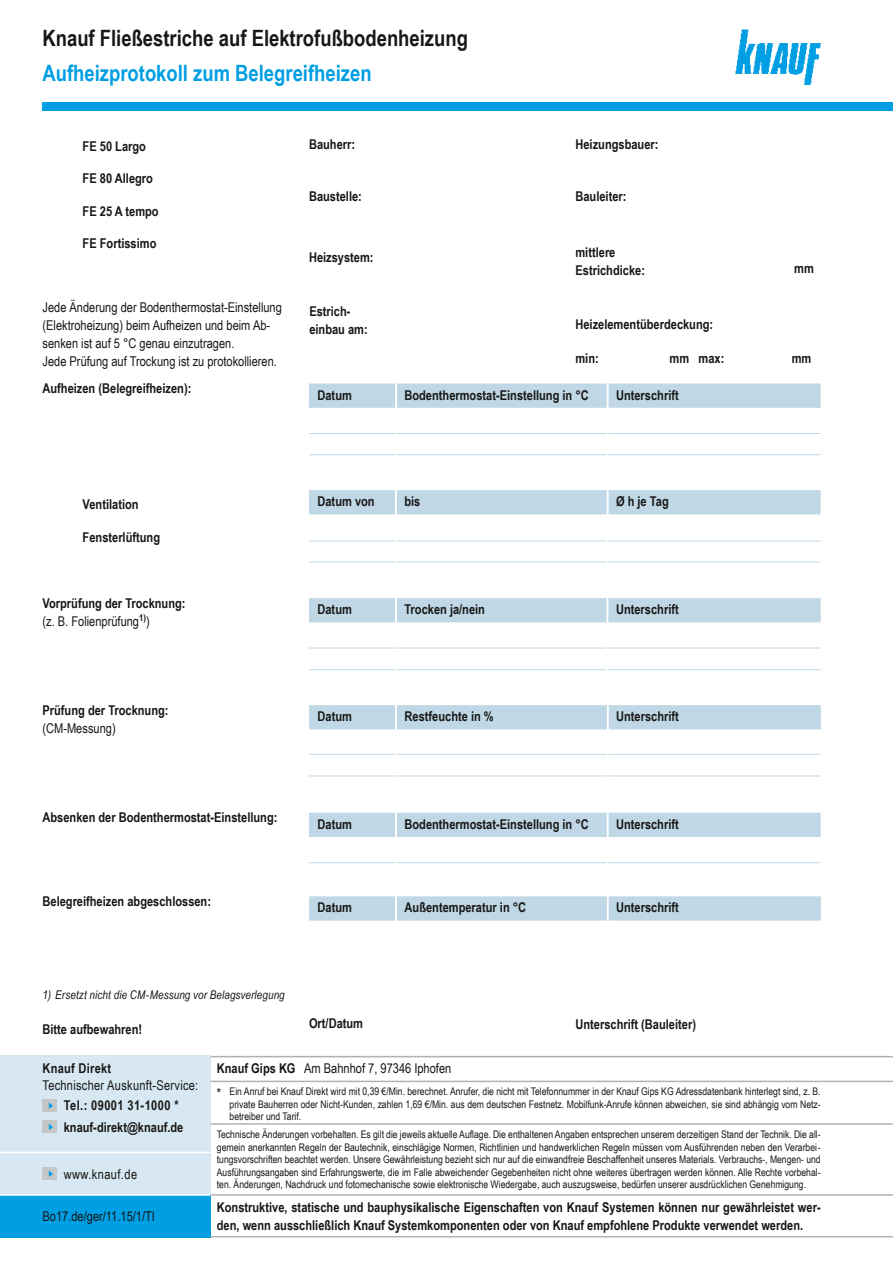
<style>
.page{position:relative;width:893px;height:1263px;background:#fff}
.page>*{position:absolute;margin:0;border:0;box-sizing:border-box;transform-origin:0 0}
.t1{font:700 22.5px "Arial Narrow";color:#181716}
.t2{font:700 22.5px "Arial Narrow";color:#009ee3}
.t3{font:700 13.5px/18px "Arial Narrow";color:#181716}
.t4{font:13.5px/18px "Arial Narrow";color:#181716}
.t5{font:13.5px "Arial Narrow";letter-spacing:.02em;color:#181716}
.t6{font:700 13.5px "Arial Narrow";letter-spacing:.03em;color:#181716}
.t7{font:13.5px "Arial Narrow";letter-spacing:.03em;color:#181716}
.t8{font:700 13.5px "Arial Narrow";letter-spacing:.02em;color:#181716}
.t9{font:italic 12px "Arial Narrow";letter-spacing:.01em;color:#181716}
.t10{font:10.5px/12.6px "Arial Narrow";color:#181716;text-align:justify}
.s1{font-weight:400}
.s2{font-weight:700}
.s3{font-size:13.5px}
</style>
<div class="page">
<img style="left:735px;top:30px;width:86px;height:54px">
<div style="left:0;top:1195px;width:210px;height:42px;background:#009ee3"></div>
<div style="left:0;top:1056px;width:210px;height:139px;background:#d7e8f2"></div>
<div style="left:43px;top:1167px;width:14px;height:13px;background:#c5c6c6"></div>
<svg style="left:49px;top:1170px;width:4px;height:7px"></svg>
<hr style="left:210px;top:1123px;width:683px;height:2px;background:#b1b2b3">
<div style="left:43px;top:1120px;width:14px;height:13px;background:#c5c6c6"></div>
<svg style="left:49px;top:1124px;width:4px;height:6px"></svg>
<div style="left:43px;top:1099px;width:14px;height:13px;background:#c5c6c6"></div>
<svg style="left:49px;top:1102px;width:4px;height:7px"></svg>
<hr style="left:0;top:1194px;width:210px;height:2px;background:#fff">
<hr style="left:0;top:1152px;width:210px;height:1px;background:#fff">
<hr style="left:210px;top:1194px;width:683px;height:2px;background:#b1b2b3">
<hr style="left:210px;top:1236px;width:683px;height:1px;background:#b1b2b3">
<hr style="left:210px;top:1056px;width:683px;height:1px;background:#b1b2b3">
<hr style="left:210px;top:1081px;width:683px;height:1px;background:#b1b2b3">
<svg style="left:309px;top:383px;width:510px;height:25px;background:#c2d9e6"></svg>
<hr style="left:819px;top:383px;width:2px;height:25px;background:#c0d8e6">
<hr style="left:309px;top:433px;width:512px;height:1px;background:#c0d8e6">
<hr style="left:309px;top:454px;width:512px;height:1px;background:#c0d8e6">
<hr style="left:396px;top:383px;width:1px;height:93px;background:#fff">
<div style="left:309px;top:490px;width:511px;height:25px;background:#c0d8e6"></div>
<hr style="left:819px;top:490px;width:2px;height:24px;background:#c0d8e6">
<hr style="left:309px;top:541px;width:512px;height:1px;background:#c0d8e6">
<hr style="left:309px;top:562px;width:512px;height:1px;background:#c0d8e6">
<hr style="left:607px;top:383px;width:1px;height:93px;background:#fff">
<div style="left:309px;top:598px;width:511px;height:25px;background:#c0d8e6"></div>
<hr style="left:819px;top:598px;width:2px;height:24px;background:#c0d8e6">
<hr style="left:309px;top:669px;width:512px;height:1px;background:#c0d8e6">
<hr style="left:309px;top:648px;width:512px;height:1px;background:#c0d8e6">
<hr style="left:607px;top:490px;width:1px;height:95px;background:#fff">
<svg style="left:309px;top:896px;width:510px;height:25px;background:#c1d9e6"></svg>
<hr style="left:819px;top:896px;width:2px;height:25px;background:#c0d8e6">
<svg style="left:309px;top:705px;width:511px;height:25px;background:#c1d9e6"></svg>
<hr style="left:819px;top:705px;width:2px;height:24px;background:#c0d8e6">
<hr style="left:309px;top:754px;width:511px;height:1px;background:#c0d8e6">
<hr style="left:309px;top:775px;width:511px;height:1px;background:#c0d8e6">
<hr style="left:395px;top:490px;width:1px;height:94px;background:#fff">
<div style="left:309px;top:813px;width:510px;height:24px;background:#c0d8e6"></div>
<hr style="left:819px;top:813px;width:2px;height:24px;background:#c0d8e6">
<hr style="left:309px;top:862px;width:511px;height:1px;background:#c0d8e6">
<hr style="left:607px;top:598px;width:1px;height:92px;background:#fff">
<hr style="left:607px;top:705px;width:2px;height:91px;background:#fff">
<hr style="left:395px;top:598px;width:2px;height:94px;background:#fff">
<hr style="left:395px;top:705px;width:2px;height:94px;background:#fff">
<hr style="left:395px;top:813px;width:2px;height:71px;background:#fff">
<hr style="left:607px;top:813px;width:1px;height:71px;background:#fff">
<hr style="left:395px;top:896px;width:2px;height:50px;background:#fff">
<hr style="left:607px;top:896px;width:1px;height:50px;background:#fff">
<div style="left:43px;top:102px;width:850px;height:9px;background:#009ee3"></div>
<h1 class="t1" style="left:43px;top:21px;width:427px">Knauf Fließestriche auf Elektrofußbodenheizung</h1>
<h1 class="t2" style="left:43px;top:56px;width:331px">Aufheizprotokoll zum Belegreifheizen</h1>
<p class="t3" style="left:83px;top:137px;width:65px">FE 50 Largo</p>
<p class="t3" style="left:83px;top:169px;width:72px">FE 80 Allegro</p>
<p class="t3" style="left:83px;top:201px;width:78px">FE 25 A tempo</p>
<p class="t3" style="left:83px;top:233px;width:75px">FE Fortissimo</p>
<p class="t4" style="left:43px;top:297px;width:241px">Jede Änderung der Bodenthermostat-Einstellung (Elektroheizung) beim Aufheizen und beim Ab&shy;senken ist auf 5 °C genau einzutragen.<br>Jede Prüfung auf Trockung ist zu protokollieren.</p>
<p class="t3" style="left:309px;top:135px;width:48px">Bauherr:</p>
<p class="t3" style="left:309px;top:187px;width:54px">Baustelle:</p>
<p class="t3" style="left:309px;top:247px;width:66px">Heizsystem:</p>
<p class="t3" style="left:309px;top:301px;width:60px">Estrich&shy;einbau am:</p>
<p class="t3" style="left:575px;top:135px;width:85px">Heizungsbauer:</p>
<p class="t3" style="left:575px;top:187px;width:53px">Bauleiter:</p>
<p class="t3" style="left:575px;top:243px;width:71px">mittlere<br>Estrichdicke:</p>
<p class="t3" style="left:794px;top:258px;width:21px">mm</p>
<p class="t3" style="left:575px;top:314px;width:139px">Heizelementüberdeckung:</p>
<p class="t3" style="left:575px;top:349px;width:25px">min:</p>
<p class="t3" style="left:670px;top:349px;width:56px">mm max:</p>
<p class="t3" style="left:792px;top:349px;width:21px">mm</p>
<p class="t3" style="left:43px;top:378px;width:150px">Aufheizen (Belegreifheizen):</p>
<p class="t3" style="left:317px;top:385px;width:36px">Datum</p>
<p class="t3" style="left:404px;top:385px;width:186px">Bodenthermostat-Einstellung in °C</p>
<p class="t3" style="left:616px;top:385px;width:64px">Unterschrift</p>
<p class="t3" style="left:83px;top:495px;width:57px">Ventilation</p>
<p class="t3" style="left:83px;top:527px;width:79px">Fensterlüftung</p>
<p class="t3" style="left:43px;top:593px;width:145px">Vorprüfung der Trocknung: <span class="s1">(z. B. Folienprüfung</span><sup>1)</sup><span class="s1">)</span></p>
<p class="t3" style="left:43px;top:700px;width:128px">Prüfung der Trocknung:</p>
<p class="t4" style="left:43px;top:718px;width:75px">(CM-Messung)</p>
<p class="t3" style="left:317px;top:492px;width:59px">Datum von</p>
<p class="t3" style="left:404px;top:492px;width:17px">bis</p>
<p class="t3" style="left:616px;top:492px;width:54px">Ø h je Tag</p>
<p class="t3" style="left:317px;top:600px;width:36px">Datum</p>
<p class="t3" style="left:404px;top:600px;width:82px">Trocken ja/nein</p>
<p class="t3" style="left:616px;top:600px;width:64px">Unterschrift</p>
<p class="t3" style="left:318px;top:707px;width:36px">Datum</p>
<p class="t3" style="left:405px;top:707px;width:91px">Restfeuchte in %</p>
<p class="t3" style="left:616px;top:707px;width:64px">Unterschrift</p>
<p class="t3" style="left:43px;top:808px;width:236px">Absenken der Bodenthermostat-Einstellung:</p>
<p class="t3" style="left:43px;top:891px;width:170px">Belegreifheizen abgeschlossen:</p>
<p class="t3" style="left:318px;top:814px;width:36px">Datum</p>
<p class="t3" style="left:404px;top:814px;width:186px">Bodenthermostat-Einstellung in °C</p>
<p class="t3" style="left:616px;top:814px;width:64px">Unterschrift</p>
<p class="t3" style="left:318px;top:898px;width:36px">Datum</p>
<p class="t3" style="left:405px;top:898px;width:123px">Außentemperatur in °C</p>
<p class="t3" style="left:616px;top:898px;width:64px">Unterschrift</p>
<p class="t9" style="left:43px;top:987px;width:244px">1) Ersetzt nicht die CM-Messung vor Belagsverlegung</p>
<p class="t3" style="left:43px;top:1020px;width:101px">Bitte aufbewahren!</p>
<p class="t3" style="left:309px;top:1014px;width:56px">Ort/Datum</p>
<p class="t3" style="left:575px;top:1015px;width:122px">Unterschrift (Bauleiter)</p>
<p class="t8" style="left:43px;top:1058px;width:70px">Knauf Direkt</p>
<p class="t5" style="left:43px;top:1075px;width:157px">Technischer Auskunft-Service:</p>
<p class="t3" style="left:64px;top:1117px;width:121px">knauf-direkt@knauf.de</p>
<p class="t7" style="left:64px;top:1164px;width:75px">www.knauf.de</p>
<p class="t6" style="left:64px;top:1095px;width:116px">Tel.: 09001 31-1000 *</p>
<p class="t4" style="left:43px;top:1207px;width:114px">Bo17.de/ger/11.15/1/TI</p>
<p class="t4" style="left:217px;top:1059px;width:236px"><span class="s2">Knauf Gips KG</span> Am Bahnhof 7, 97346 Iphofen</p>
<p class="t10" style="left:230px;top:1084px;width:593px;text-indent:-13px"><span class="s3">*</span> Ein Anruf bei Knauf Direkt wird mit 0,39 €/Min. berechnet. Anrufer, die nicht mit Telefonnummer in der Knauf Gips KG Adressdatenbank hinterlegt sind, z. B. private Bauherren oder Nicht-Kunden, zahlen 1,69 €/Min. aus dem deutschen Festnetz. Mobilfunk-Anrufe können abweichen, sie sind abhängig vom Netz&shy;betreiber und Tarif.</p>
<p class="t10" style="left:217px;top:1127px;width:605px">Technische Änderungen vorbehalten. Es gilt die jeweils aktuelle Auflage. Die enthaltenen Angaben entsprechen unserem derzeitigen Stand der Technik. Die all&shy;gemein anerkannten Regeln der Bautechnik, einschlägige Normen, Richtlinien und handwerklichen Regeln müssen vom Ausführenden neben den Verarbei&shy;tungsvorschriften beachtet werden. Unsere Gewährleistung bezieht sich nur auf die einwandfreie Beschaffenheit unseres Materials. Verbrauchs-, Mengen- und Ausführungsangaben sind Erfahrungswerte, die im Falle abweichender Gegebenheiten nicht ohne weiteres übertragen werden können. Alle Rechte vorbehal&shy;ten. Änderungen, Nachdruck und fotomechanische sowie elektronische Wiedergabe, auch auszugsweise, bedürfen unserer ausdrücklichen Genehmigung.</p>
<p class="t3" style="left:217px;top:1197px;width:605px">Konstruktive, statische und bauphysikalische Eigenschaften von Knauf Systemen können nur gewährleistet wer&shy;den, wenn ausschließlich Knauf Systemkomponenten oder von Knauf empfohlene Produkte verwendet werden.</p>
</div>
